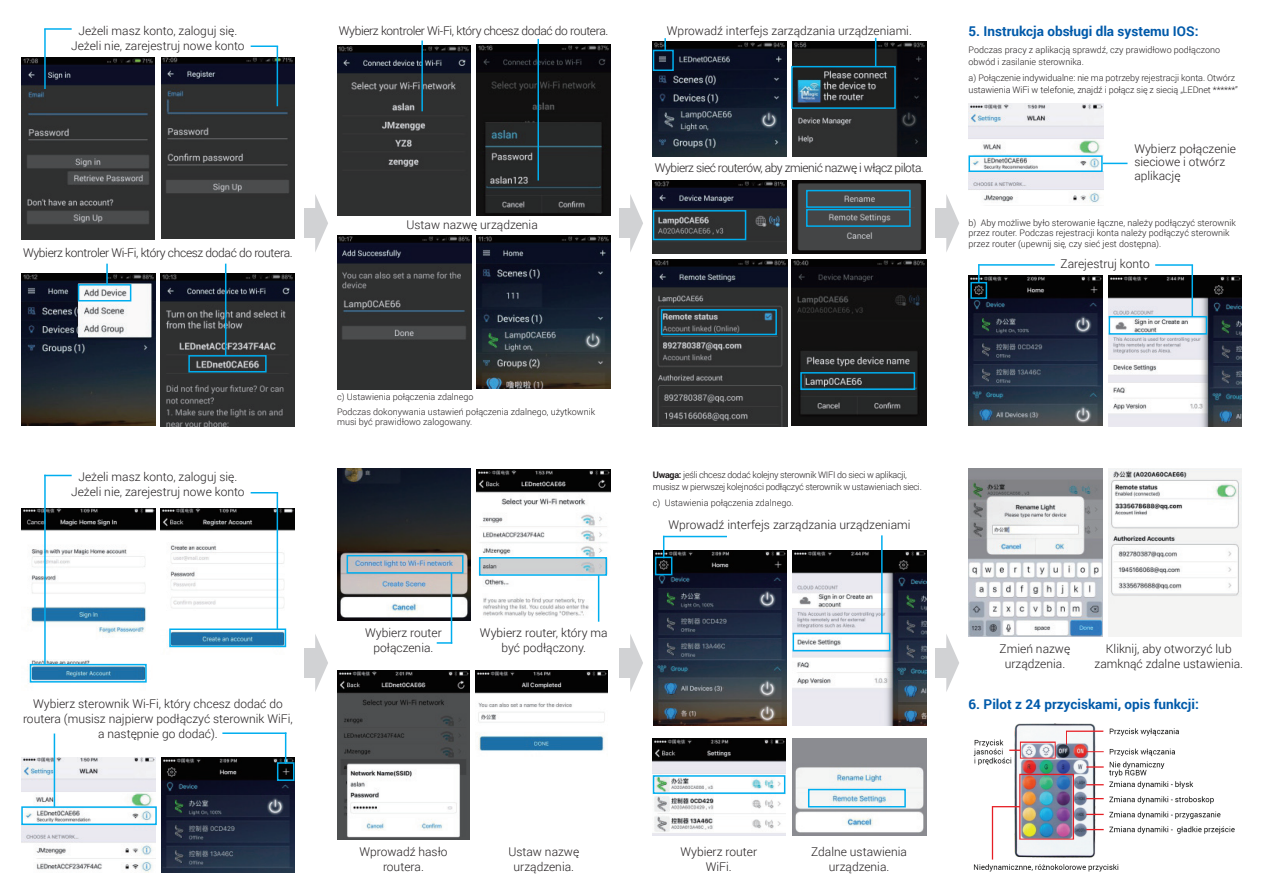
<style>
.page{position:relative;width:1263px;height:893px;background:#fff}
.page>*{position:absolute;margin:0;border:0;box-sizing:border-box;transform-origin:0 0}
.t1{font:700 13.5px "Roboto";color:#015aaa}
.t2{font:300 12px/15px "Roboto";color:#231f20;text-align:center}
.t3{font:300 12px "Roboto";letter-spacing:-.03em;color:#231f20}
.t4{font:300 12px "Roboto";letter-spacing:-.04em;color:#231f20}
.t5{font:300 9px/12px "Roboto";color:#231f20}
.t6{font:300 9px/12px "Roboto";letter-spacing:-.03em;color:#231f20}
.s1{font-weight:700}
</style>
<div class="page">
<img style="left:161px;top:508px;width:134px;height:34px">
<img style="left:169px;top:542px;width:118px;height:106px">
<img style="left:21px;top:508px;width:134px;height:127px">
<img style="left:29px;top:660px;width:118px;height:23px">
<hr style="left:277px;top:493px;width:1px;height:136px;background:#00aeef">
<img style="left:21px;top:57px;width:133px;height:182px">
<img style="left:161px;top:57px;width:133px;height:182px">
<img style="left:21px;top:274px;width:134px;height:152px">
<img style="left:161px;top:273px;width:133px;height:153px">
<div style="left:78px;top:284px;width:53px;height:17px;border:2px solid #00aeef"></div>
<hr style="left:106px;top:264px;width:2px;height:21px;background:#00aeef">
<div style="left:188px;top:355px;width:79px;height:17px;border:2px solid #00aeef"></div>
<hr style="left:225px;top:264px;width:1px;height:92px;background:#00aeef">
<img style="left:476px;top:45px;width:134px;height:170px">
<img style="left:337px;top:45px;width:134px;height:170px">
<hr style="left:421px;top:41px;width:2px;height:70px;background:#00aeef">
<hr style="left:537px;top:39px;width:2px;height:141px;background:#00aeef">
<img style="left:337px;top:236px;width:134px;height:153px">
<img style="left:476px;top:236px;width:134px;height:153px">
<div style="left:304px;top:209px;width:11px;height:29px;background:#d1d2d4"></div>
<svg style="left:315px;top:194px;width:13px;height:58px"></svg>
<div style="left:619px;top:209px;width:11px;height:29px;background:#d1d2d4"></div>
<svg style="left:630px;top:194px;width:13px;height:58px"></svg>
<div style="left:935px;top:209px;width:11px;height:29px;background:#d1d2d4"></div>
<svg style="left:946px;top:194px;width:13px;height:58px"></svg>
<img style="left:653px;top:42px;width:133px;height:114px">
<img style="left:792px;top:42px;width:134px;height:114px">
<div style="left:653px;top:50px;width:21px;height:21px;border:2px solid #00aeef"></div>
<div style="left:791px;top:66px;width:105px;height:43px;border:2px solid #00aeef"></div>
<svg style="left:664px;top:38px;width:2px;height:13px"></svg>
<svg style="left:875px;top:38px;width:1px;height:29px"></svg>
<hr style="left:44px;top:28px;width:28px;height:2px;background:#00aeef">
<hr style="left:44px;top:29px;width:2px;height:60px;background:#00aeef">
<hr style="left:251px;top:45px;width:27px;height:2px;background:#00aeef">
<hr style="left:277px;top:46px;width:1px;height:60px;background:#00aeef">
<img style="left:653px;top:180px;width:133px;height:74px">
<img style="left:792px;top:180px;width:134px;height:73px">
<div style="left:653px;top:210px;width:93px;height:30px;border:2px solid #00aeef"></div>
<div style="left:806px;top:190px;width:105px;height:18px;border:2px solid #00aeef"></div>
<div style="left:806px;top:209px;width:105px;height:18px;border:2px solid #00aeef"></div>
<img style="left:653px;top:259px;width:134px;height:167px">
<img style="left:792px;top:260px;width:134px;height:166px">
<div style="left:661px;top:309px;width:116px;height:26px;border:2px solid #00aeef"></div>
<div style="left:800px;top:372px;width:115px;height:18px;border:2px solid #00aeef"></div>
<img style="left:968px;top:104px;width:136px;height:99px">
<div style="left:968px;top:155px;width:135px;height:17px;border:2px solid #00aeef"></div>
<svg style="left:1103px;top:163px;width:24px;height:1px"></svg>
<img style="left:968px;top:276px;width:134px;height:150px">
<img style="left:1108px;top:276px;width:134px;height:150px">
<div style="left:970px;top:282px;width:17px;height:17px;border:2px solid #00aeef"></div>
<div style="left:1108px;top:316px;width:99px;height:19px;border:2px solid #00aeef"></div>
<hr style="left:978px;top:264px;width:77px;height:2px;background:#00aeef">
<svg style="left:978px;top:264px;width:1px;height:19px"></svg>
<hr style="left:1155px;top:264px;width:38px;height:2px;background:#00aeef">
<hr style="left:1191px;top:265px;width:2px;height:52px;background:#00aeef">
<svg style="left:46px;top:475px;width:26px;height:1px"></svg>
<hr style="left:44px;top:475px;width:2px;height:189px;background:#00aeef">
<svg style="left:251px;top:492px;width:27px;height:1px"></svg>
<div style="left:30px;top:664px;width:117px;height:19px;border:2px solid #00aeef"></div>
<div style="left:169px;top:628px;width:117px;height:19px;border:2px solid #00aeef"></div>
<img style="left:21px;top:757px;width:134px;height:116px">
<img style="left:161px;top:758px;width:134px;height:115px">
<img style="left:337px;top:469px;width:134px;height:152px">
<img style="left:477px;top:469px;width:133px;height:153px">
<img style="left:475px;top:671px;width:133px;height:80px">
<img style="left:337px;top:671px;width:133px;height:169px">
<img style="left:653px;top:551px;width:133px;height:175px">
<img style="left:793px;top:551px;width:133px;height:175px">
<img style="left:652px;top:739px;width:134px;height:96px">
<img style="left:792px;top:739px;width:134px;height:96px">
<img style="left:968px;top:469px;width:134px;height:87px">
<img style="left:1108px;top:469px;width:134px;height:168px">
<div style="left:304px;top:648px;width:11px;height:29px;background:#d1d2d4"></div>
<svg style="left:315px;top:634px;width:13px;height:58px"></svg>
<div style="left:619px;top:648px;width:11px;height:29px;background:#d1d2d4"></div>
<svg style="left:630px;top:634px;width:13px;height:58px"></svg>
<div style="left:935px;top:648px;width:11px;height:29px;background:#d1d2d4"></div>
<svg style="left:946px;top:634px;width:13px;height:58px"></svg>
<div style="left:277px;top:762px;width:17px;height:19px;border:2px solid #00aeef"></div>
<div style="left:21px;top:806px;width:136px;height:19px;border:2px solid #00aeef"></div>
<hr style="left:54px;top:733px;width:1px;height:74px;background:#00aeef">
<hr style="left:285px;top:732px;width:1px;height:32px;background:#00aeef">
<hr style="left:222px;top:732px;width:64px;height:2px;background:#00aeef">
<div style="left:347px;top:555px;width:116px;height:19px;border:2px solid #00aeef"></div>
<div style="left:479px;top:557px;width:128px;height:19px;border:2px solid #00aeef"></div>
<hr style="left:451px;top:573px;width:1px;height:71px;background:#00aeef">
<svg style="left:437px;top:642px;width:15px;height:2px"></svg>
<hr style="left:598px;top:575px;width:1px;height:47px;background:#00aeef">
<div style="left:655px;top:557px;width:17px;height:18px;border:2px solid #00aeef"></div>
<div style="left:792px;top:633px;width:98px;height:18px;border:2px solid #00aeef"></div>
<hr style="left:881px;top:535px;width:2px;height:98px;background:#00aeef">
<svg style="left:663px;top:537px;width:1px;height:21px"></svg>
<hr style="left:663px;top:536px;width:64px;height:1px;background:#00aeef">
<div style="left:808px;top:789px;width:98px;height:18px;border:2px solid #00aeef"></div>
<div style="left:653px;top:775px;width:132px;height:19px;border:2px solid #00aeef"></div>
<img style="left:968px;top:556px;width:134px;height:80px">
<img style="left:973px;top:723px;width:262px;height:149px">
<p class="t2" style="left:71px;top:23px;width:175px">Jeżeli masz konto, zaloguj się.<br>Jeżeli nie, zarejestruj nowe konto</p>
<p class="t3" style="left:339px;top:22px;width:271px">Wybierz kontroler Wi-Fi, który chcesz dodać do routera.</p>
<p class="t3" style="left:23px;top:244px;width:271px">Wybierz kontroler Wi-Fi, który chcesz dodać do routera.</p>
<p class="t2" style="left:406px;top:217px;width:133px">Ustaw nazwę urządzenia</p>
<p class="t2" style="left:667px;top:23px;width:246px">Wprowadź interfejs zarządzania urządzeniami.</p>
<p class="t4" style="left:655px;top:159px;width:270px">Wybierz sieć routerów, aby zmienić nazwę i włącz pilota.</p>
<p class="t1" style="left:968px;top:22px;width:231px">5. Instrukcja obsługi dla systemu IOS:</p>
<p class="t5" style="left:968px;top:43px;width:253px">Podczas pracy z aplikacją sprawdź, czy prawidłowo podłączono obwód i zasilanie sterownika.</p>
<p class="t5" style="left:968px;top:71px;width:271px">a) Połączenie indywidualne: nie ma potrzeby rejestracji konta. Otwórz ustawienia WiFi w telefonie, znajdź i połącz się z siecią „LEDnet ******”</p>
<p class="t2" style="left:1134px;top:141px;width:103px;line-height:13.5px;text-align:left">Wybierz połączenie sieciowe i otwórz aplikację</p>
<p class="t5" style="left:968px;top:217px;width:269px;line-height:10.5px">b) Aby możliwe było sterowanie łączne, należy podłączyć sterownik przez router. Podczas rejestracji konta należy podłączyć sterownik przez router (upewnij się, czy sieć jest dostępna).</p>
<p class="t2" style="left:1060px;top:256px;width:91px">Zarejestruj konto</p>
<p class="t2" style="left:71px;top:469px;width:175px">Jeżeli masz konto, zaloguj się.<br>Jeżeli nie, zarejestruj nowe konto</p>
<p class="t5" style="left:337px;top:389px;width:260px;line-height:14.7px">c) Ustawienia połączenia zdalnego<br>Podczas dokonywania ustawień połączenia zdalnego, użytkownik</p>
<p class="t5" style="left:337px;top:416px;width:137px">musi być prawidłowo zalogowany.</p>
<p class="t2" style="left:23px;top:696px;width:271px">Wybierz sterownik Wi-Fi, który chcesz dodać do routera (musisz najpierw podłączyć sterownik WiFi, a następnie go dodać).</p>
<p class="t2" style="left:365px;top:625px;width:78px">Wybierz router połączenia.</p>
<p class="t2" style="left:480px;top:625px;width:129px">Wybierz router, który ma być podłączony.</p>
<p class="t2" style="left:359px;top:843px;width:90px">Wprowadź hasło routera.</p>
<p class="t2" style="left:508px;top:843px;width:72px">Ustaw nazwę urządzenia.</p>
<p class="t6" style="left:653px;top:469px;width:271px"><span class="s1">Uwaga:</span> jeśli chcesz dodać kolejny sterownik WIFI do sieci w aplikacji, musisz w pierwszej kolejności podłączyć sterownik w ustawieniach sieci.</p>
<p class="t5" style="left:653px;top:497px;width:142px">c) Ustawienia połączenia zdalnego.</p>
<p class="t2" style="left:668px;top:517px;width:244px">Wprowadź interfejs zarządzania urządzeniami</p>
<p class="t2" style="left:680px;top:843px;width:78px">Wybierz router<br>WiFi.</p>
<p class="t2" style="left:811px;top:843px;width:97px">Zdalne ustawienia urządzenia.</p>
<p class="t2" style="left:1000px;top:640px;width:72px">Zmień nazwę urządzenia.</p>
<p class="t2" style="left:1094px;top:640px;width:150px">Kliknij, aby otworzyć lub zamknąć zdalne ustawienia.</p>
<p class="t1" style="left:968px;top:694px;width:232px">6. Pilot z 24 przyciskami, opis funkcji:</p>
</div>
